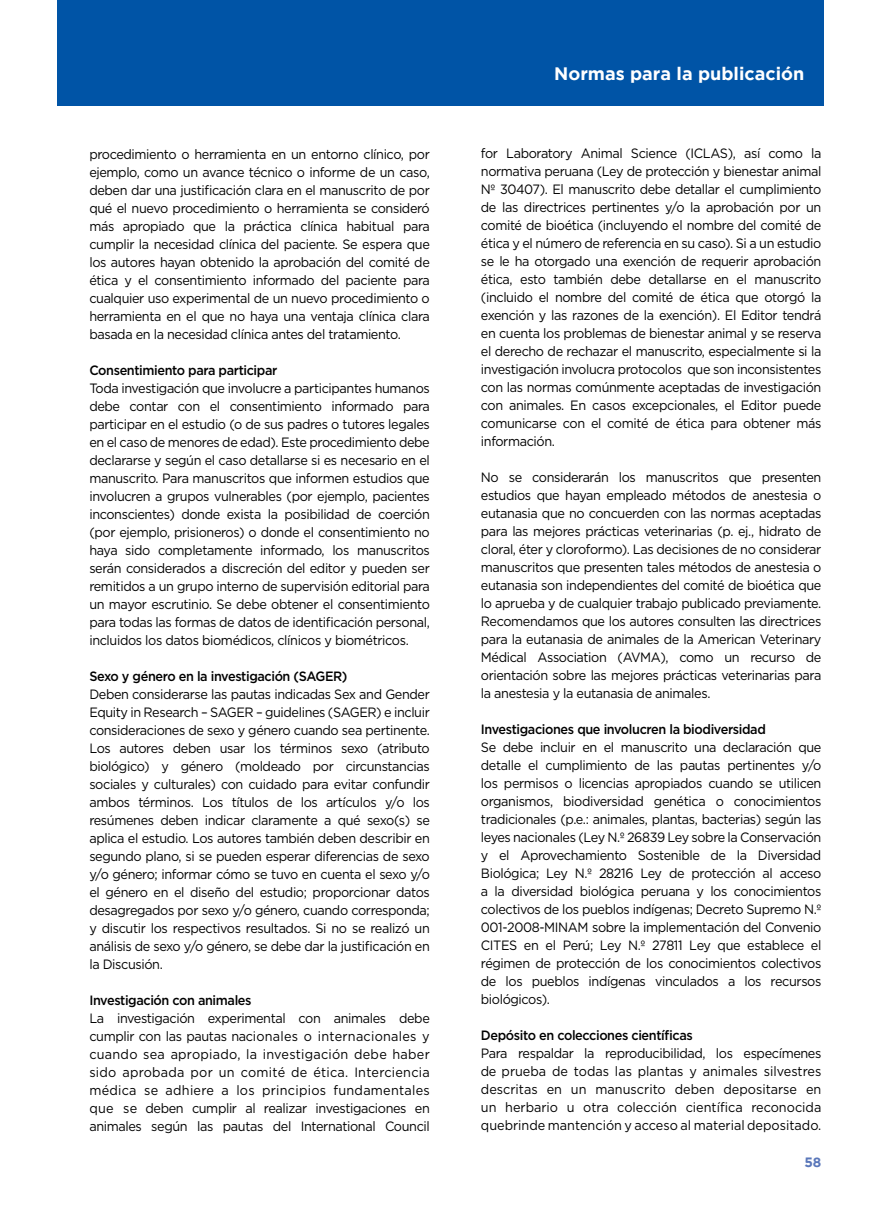
<style>
.page{position:relative;width:881px;height:1212px;background:#fff}
.page>*{position:absolute;margin:0;border:0;box-sizing:border-box;transform-origin:0 0}
.t1{font:700 18px "Gotham";color:#fff}
.t2{font:13.5px/18px "Gotham";letter-spacing:-.03em;color:#000;text-align:justify;scale:.94 1}
.t3{font:500 13.5px "Gotham";letter-spacing:-.03em;color:#000;scale:.94 1}
.t4{font:700 13.5px "Gotham";color:#5a77ba}
</style>
<div class="page">
<div style="left:57px;top:0;width:766px;height:106px;background:#0054a6"></div>
<p class="t2" style="left:89px;top:144px;width:363px">procedimiento o herramienta en un entorno clínico, por ejemplo, como un avance técnico o informe de un caso, deben dar una justificación clara en el manuscrito de por qué el nuevo procedimiento o herramienta se consideró más apropiado que la práctica clínica habitual para cumplir la necesidad clínica del paciente. Se espera que los autores hayan obtenido la aprobación del comité de ética y el consentimiento informado del paciente para cualquier uso experimental de un nuevo procedimiento o herramienta en el que no haya una ventaja clínica clara basada en la necesidad clínica antes del tratamiento.</p>
<p class="t3" style="left:89px;top:361px;width:201px">Consentimiento para participar</p>
<p class="t2" style="left:89px;top:378px;width:363px">Toda investigación que involucre a participantes humanos debe contar con el consentimiento informado para participar en el estudio (o de sus padres o tutores legales en el caso de menores de edad). Este procedimiento debe declararse y según el caso detallarse si es necesario en el manuscrito. Para manuscritos que informen estudios que involucren a grupos vulnerables (por ejemplo, pacientes inconscientes) donde exista la posibilidad de coerción (por ejemplo, prisioneros) o donde el consentimiento no haya sido completamente informado, los manuscritos serán considerados a discreción del editor y pueden ser remitidos a un grupo interno de supervisión editorial para un mayor escrutinio. Se debe obtener el consentimiento para todas las formas de datos de identificación personal, incluidos los datos biomédicos, clínicos y biométricos.</p>
<p class="t3" style="left:89px;top:667px;width:276px">Sexo y género en la investigación (SAGER)</p>
<p class="t2" style="left:89px;top:684px;width:363px">Deben considerarse las pautas indicadas Sex and Gender Equity in Research – SAGER – guidelines (SAGER) e incluir consideraciones de sexo y género cuando sea pertinente.<br>Los autores deben usar los términos sexo (atributo biológico) y género (moldeado por circunstancias sociales y culturales) con cuidado para evitar confundir ambos términos. Los títulos de los artículos y/o los resúmenes deben indicar claramente a qué sexo(s) se aplica el estudio. Los autores también deben describir en segundo plano, si se pueden esperar diferencias de sexo y/o género; informar cómo se tuvo en cuenta el sexo y/o el género en el diseño del estudio; proporcionar datos desagregados por sexo y/o género, cuando corresponda; y discutir los respectivos resultados. Si no se realizó un análisis de sexo y/o género, se debe dar la justificación en la Discusión.</p>
<p class="t3" style="left:89px;top:991px;width:174px">Investigación con animales</p>
<p class="t2" style="left:89px;top:1008px;width:363px">La investigación experimental con animales debe cumplir con las pautas nacionales o internacionales y cuando sea apropiado, la investigación debe haber sido aprobada por un comité de ética. Interciencia médica se adhiere a los principios fundamentales que se deben cumplir al realizar investigaciones en animales según las pautas del International Council</p>
<h1 class="t1" style="left:554px;top:63px;width:251px">Normas para la publicación</h1>
<p class="t2" style="left:480px;top:144px;width:363px">for Laboratory Animal Science (ICLAS), así como la normativa peruana (Ley de protección y bienestar animal Nº 30407). El manuscrito debe detallar el cumplimiento de las directrices pertinentes y/o la aprobación por un comité de bioética (incluyendo el nombre del comité de ética y el número de referencia en su caso). Si a un estudio se le ha otorgado una exención de requerir aprobación ética, esto también debe detallarse en el manuscrito (incluido el nombre del comité de ética que otorgó la exención y las razones de la exención). El Editor tendrá en cuenta los problemas de bienestar animal y se reserva el derecho de rechazar el manuscrito, especialmente si la investigación involucra protocolos que son inconsistentes con las normas comúnmente aceptadas de investigación con animales. En casos excepcionales, el Editor puede comunicarse con el comité de ética para obtener más información.</p>
<p class="t2" style="left:480px;top:468px;width:363px">No se considerarán los manuscritos que presenten estudios que hayan empleado métodos de anestesia o eutanasia que no concuerden con las normas aceptadas para las mejores prácticas veterinarias (p. ej., hidrato de cloral, éter y cloroformo). Las decisiones de no considerar manuscritos que presenten tales métodos de anestesia o eutanasia son independientes del comité de bioética que lo aprueba y de cualquier trabajo publicado previamente.<br>Recomendamos que los autores consulten las directrices para la eutanasia de animales de la American Veterinary Médical Association (AVMA), como un recurso de orientación sobre las mejores prácticas veterinarias para la anestesia y la eutanasia de animales.</p>
<p class="t3" style="left:480px;top:721px;width:304px">Investigaciones que involucren la biodiversidad</p>
<p class="t2" style="left:480px;top:738px;width:363px">Se debe incluir en el manuscrito una declaración que detalle el cumplimiento de las pautas pertinentes y/o los permisos o licencias apropiados cuando se utilicen organismos, biodiversidad genética o conocimientos tradicionales (p.e.: animales, plantas, bacterias) según las leyes nacionales (Ley N.º 26839 Ley sobre la Conservación y el Aprovechamiento Sostenible de la Diversidad Biológica; Ley N.º 28216 Ley de protección al acceso a la diversidad biológica peruana y los conocimientos colectivos de los pueblos indígenas; Decreto Supremo N.º 001-2008-MINAM sobre la implementación del Convenio CITES en el Perú; Ley N.º 27811 Ley que establece el régimen de protección de los conocimientos colectivos de los pueblos indígenas vinculados a los recursos biológicos).</p>
<p class="t3" style="left:480px;top:1027px;width:227px">Depósito en colecciones científicas</p>
<p class="t2" style="left:480px;top:1044px;width:363px">Para respaldar la reproducibilidad, los especímenes de prueba de todas las plantas y animales silvestres descritas en un manuscrito deben depositarse en un herbario u otra colección científica reconocida quebrinde mantención y acceso al material depositado.</p>
<p class="t4" style="left:804px;top:1154px;width:19px">58</p>
</div>
